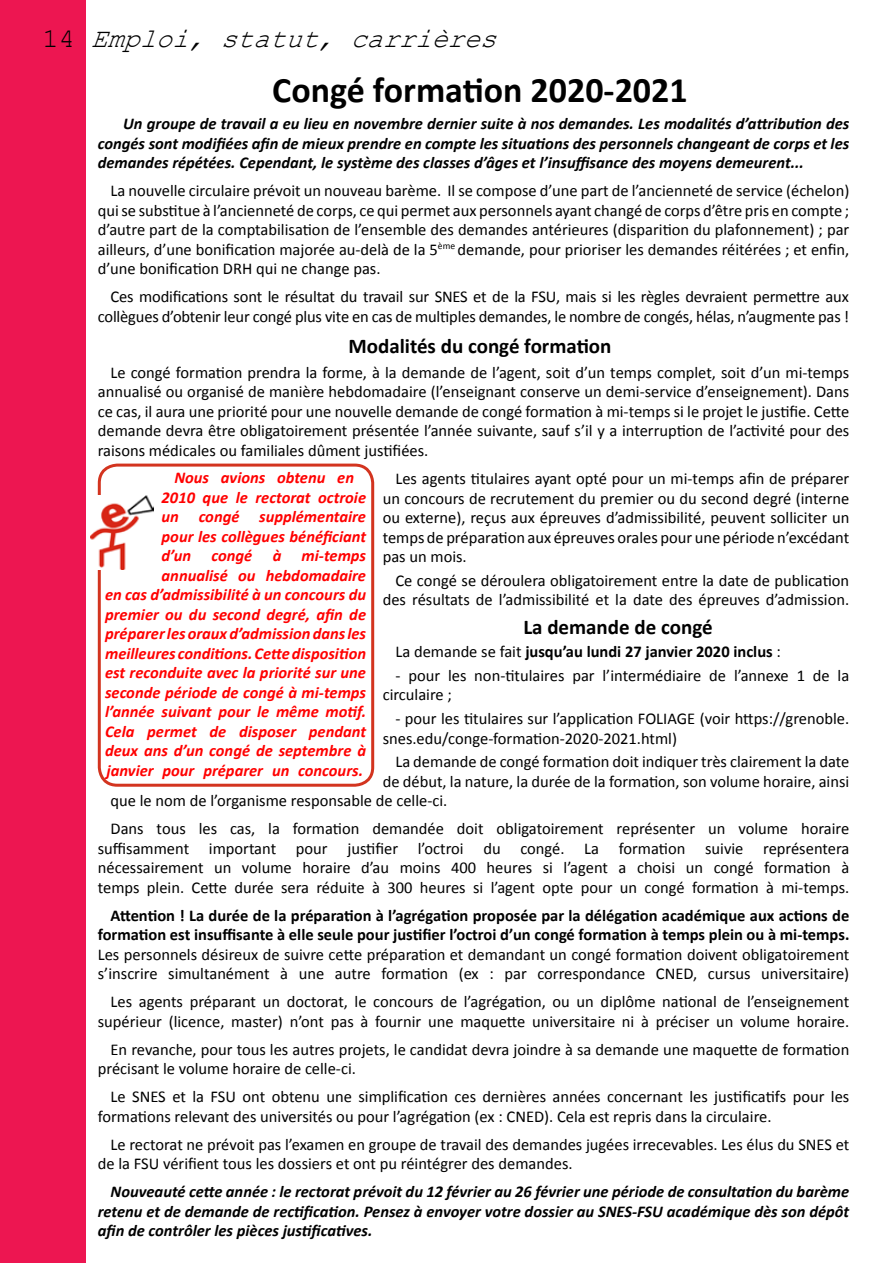
<style>
.page{position:relative;width:893px;height:1263px;background:#fff}
.page>*{position:absolute;margin:0;border:0;box-sizing:border-box;transform-origin:0 0}
.t1{font:700 36px "Calibri";color:#000}
.t2{font:italic 27px "Courier New";color:#000}
.t3{font:700 21px "Calibri";color:#000}
.t4{font:16.5px/19.5px "Calibri";color:#000}
.t5{font:italic 700 16.5px/19.5px "Calibri";color:#000;text-align:justify}
.t6{font:italic 700 16.5px "Calibri";color:#f00}
.t7{font:700 16.5px/19.5px "Calibri";color:#000;text-align:right}
.s1{font-style:normal}
.s2{font-weight:400}
</style>
<div class="page">
<div style="left:0;top:0;width:85px;height:1263px;background:#ed1651"></div>
<div style="left:98px;top:464px;width:276px;height:323px;border:3px solid #d3341f;border-radius:18px"></div>
<img style="left:91px;top:496px;width:62px;height:74px">
<h2 class="t2" style="left:43px;top:22px;width:472px"><span class="s1">1 4</span> Emploi,statut,carrières</h2>
<h1 class="t1" style="left:272px;top:67px;width:417px">Congé formation 2020-2021</h1>
<p class="t5" style="left:98px;top:114px;width:753px;text-indent:25px">Un groupe de travail a eu lieu en novembre dernier suite à nos demandes. Les modalités d’attribution des congés sont modifiées afin de mieux prendre en compte les situations des personnels changeant de corps et les demandes répétées. Cependant, le système des classes d’âges et l’insuffisance des moyens demeurent...</p>
<p class="t4" style="left:98px;top:181px;width:753px;text-align:justify;text-indent:13px">La nouvelle circulaire prévoit un nouveau barème. Il se compose d’une part de l’ancienneté de service (échelon) qui se substitue à l’ancienneté de corps, ce qui permet aux personnels ayant changé de corps d’être pris en compte ; d’autre part de la comptabilisation de l’ensemble des demandes antérieures (disparition du plafonnement) ; par ailleurs, d’une bonification majorée au-delà de la 5<sup>ème</sup> demande, pour prioriser les demandes réitérées ; et enfin, d’une bonification DRH qui ne change pas.</p>
<p class="t4" style="left:98px;top:287px;width:753px;text-align:right">Ces modifications sont le résultat du travail sur SNES et de la FSU, mais si les règles devraient permettre aux collègues d’obtenir leur congé plus vite en cas de multiples demandes, le nombre de congés, hélas, n’augmente pas !</p>
<p class="t3" style="left:348px;top:333px;width:265px">Modalités du congé formation</p>
<p class="t4" style="left:98px;top:363px;width:753px;text-align:justify;text-indent:13px">Le congé formation prendra la forme, à la demande de l’agent, soit d’un temps complet, soit d’un mi-temps annualisé ou organisé de manière hebdomadaire (l’enseignant conserve un demi-service d’enseignement). Dans ce cas, il aura une priorité pour une nouvelle demande de congé formation à mi-temps si le projet le justifie. Cette demande devra être obligatoirement présentée l’année suivante, sauf s’il y a interruption de l’activité pour des raisons médicales ou familiales dûment justifiées.</p>
<p class="t4" style="left:383px;top:469px;width:468px;text-align:justify;text-indent:13px">Les agents titulaires ayant opté pour un mi-temps afin de préparer un concours de recrutement du premier ou du second degré (interne ou externe), reçus aux épreuves d’admissibilité, peuvent solliciter un temps de préparation aux épreuves orales pour une période n’excédant pas un mois.</p>
<p class="t4" style="left:383px;top:571px;width:468px;text-align:right">Ce congé se déroulera obligatoirement entre la date de publication des résultats de l’admissibilité et la date des épreuves d’admission.</p>
<p class="t3" style="left:523px;top:613px;width:191px">La demande de congé</p>
<p class="t7" style="left:395px;top:642px;width:387px"><span class="s2">La demande se fait</span> jusqu’au lundi 27 janvier 2020 inclus <span class="s2">:</span></p>
<p class="t4" style="left:383px;top:666px;width:468px;text-indent:13px">- pour les non-titulaires par l’intermédiaire de l’annexe 1 de la circulaire ;</p>
<p class="t4" style="left:383px;top:709px;width:468px;text-indent:13px">- pour les titulaires sur l’application FOLIAGE (voir https://grenoble. snes.edu/conge-formation-2020-2021.html)</p>
<p class="t4" style="left:395px;top:752px;width:455px">La demande de congé formation doit indiquer très clairement la date</p>
<p class="t4" style="left:383px;top:772px;width:468px">de début, la nature, la durée de la formation, son volume horaire, ainsi</p>
<p class="t4" style="left:111px;top:791px;width:338px">que le nom de l’organisme responsable de celle-ci.</p>
<p class="t4" style="left:98px;top:819px;width:753px;text-align:justify;text-indent:13px">Dans tous les cas, la formation demandée doit obligatoirement représenter un volume horaire suffisamment important pour justifier l’octroi du congé. La formation suivie représentera nécessairement un volume horaire d’au moins 400 heures si l’agent a choisi un congé formation à temps plein. Cette durée sera réduite à 300 heures si l’agent opte pour un congé formation à mi-temps.</p>
<p class="t7" style="left:98px;top:906px;width:753px">Attention ! La durée de la préparation à l’agrégation proposée par la délégation académique aux actions de formation est insuffisante à elle seule pour justifier l’octroi d’un congé formation à temps plein ou à mi-temps.</p>
<p class="t4" style="left:98px;top:945px;width:753px">Les personnels désireux de suivre cette préparation et demandant un congé formation doivent obligatoirement s’inscrire simultanément à une autre formation (ex : par correspondance CNED, cursus universitaire)</p>
<p class="t4" style="left:98px;top:992px;width:753px;text-align:right">Les agents préparant un doctorat, le concours de l’agrégation, ou un diplôme national de l’enseignement supérieur (licence, master) n’ont pas à fournir une maquette universitaire ni à préciser un volume horaire.</p>
<p class="t4" style="left:98px;top:1040px;width:753px;text-indent:13px">En revanche, pour tous les autres projets, le candidat devra joindre à sa demande une maquette de formation précisant le volume horaire de celle-ci.</p>
<p class="t4" style="left:98px;top:1087px;width:753px;text-indent:13px">Le SNES et la FSU ont obtenu une simplification ces dernières années concernant les justificatifs pour les formations relevant des universités ou pour l’agrégation (ex : CNED). Cela est repris dans la circulaire.</p>
<p class="t4" style="left:98px;top:1135px;width:753px;text-indent:13px">Le rectorat ne prévoit pas l’examen en groupe de travail des demandes jugées irrecevables. Les élus du SNES et de la FSU vérifient tous les dossiers et ont pu réintégrer des demandes.</p>
<p class="t5" style="left:98px;top:1182px;width:753px;text-indent:13px">Nouveauté cette année : le rectorat prévoit du 12 février au 26 février une période de consultation du barème retenu et de demande de rectification. Pensez à envoyer votre dossier au SNES-FSU académique dès son dépôt afin de contrôler les pièces justificatives.</p>
<p class="t6" style="left:174px;top:467px;width:181px">Nous avions obtenu en</p>
<p class="t6" style="left:162px;top:487px;width:206px">2010 que le rectorat octroie</p>
<p class="t6" style="left:162px;top:506px;width:206px">un congé supplémentaire</p>
<p class="t6" style="left:162px;top:526px;width:206px">pour les collègues bénéficiant</p>
<p class="t6" style="left:162px;top:545px;width:206px">d’un congé à mi-temps</p>
<p class="t6" style="left:162px;top:565px;width:206px">annualisé ou hebdomadaire</p>
<p class="t6" style="left:105px;top:584px;width:262px">en cas d’admissibilité à un concours du</p>
<p class="t6" style="left:105px;top:604px;width:263px">premier ou du second degré, afin de</p>
<p class="t6" style="left:105px;top:623px;width:262px">préparer les oraux d’admission dans les</p>
<p class="t6" style="left:105px;top:643px;width:262px">meilleures conditions. Cette disposition</p>
<p class="t6" style="left:105px;top:662px;width:262px">est reconduite avec la priorité sur une</p>
<p class="t6" style="left:105px;top:682px;width:262px">seconde période de congé à mi-temps</p>
<p class="t6" style="left:105px;top:701px;width:262px">l’année suivant pour le même motif.</p>
<p class="t6" style="left:105px;top:721px;width:262px">Cela permet de disposer pendant</p>
<p class="t6" style="left:105px;top:740px;width:262px">deux ans d’un congé de septembre à</p>
<p class="t6" style="left:107px;top:760px;width:258px">janvier pour préparer un concours.</p>
</div>
